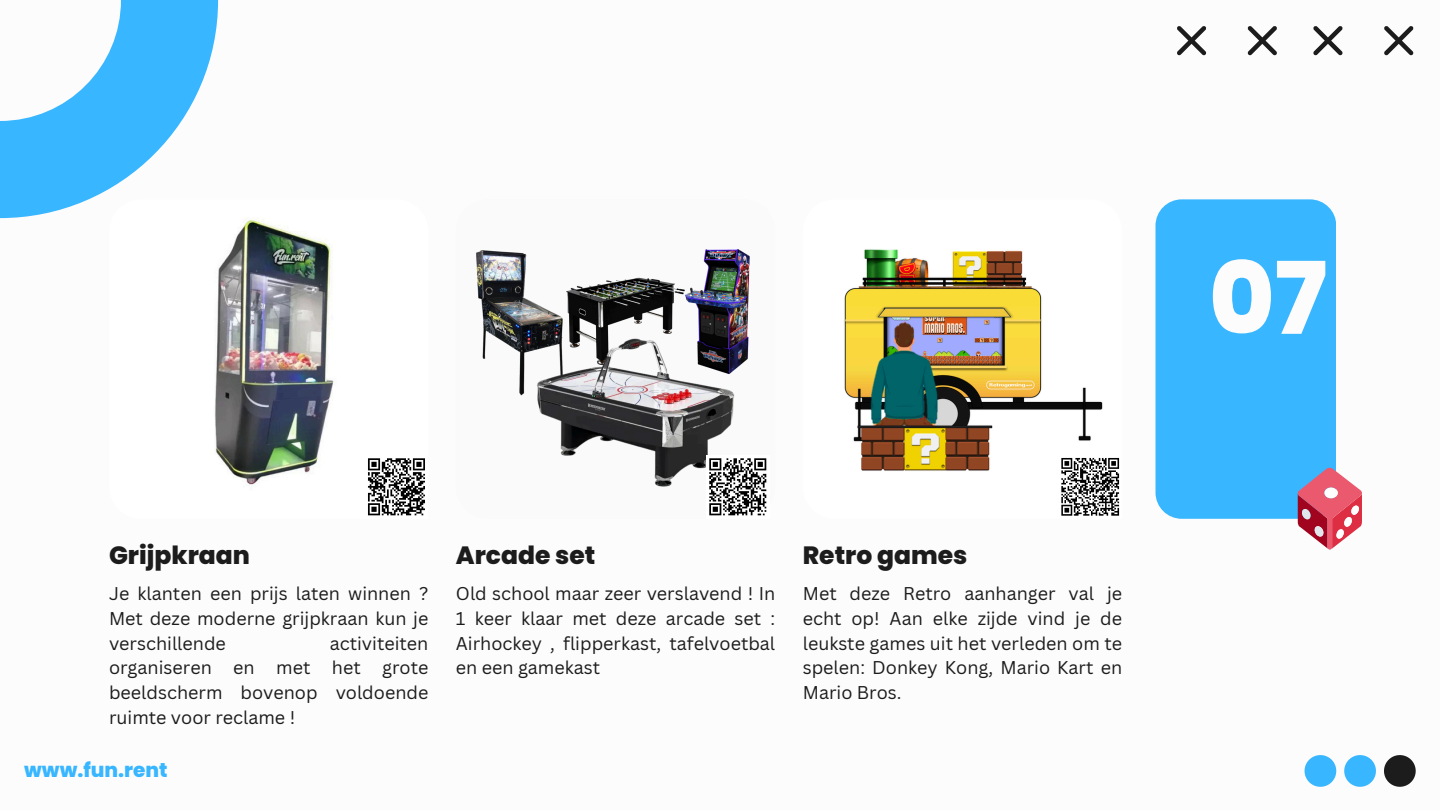
<style>
.page{position:relative;width:1440px;height:810px;background:#fff}
.page>*{position:absolute;margin:0;border:0;box-sizing:border-box;transform-origin:0 0}
.t1{font:800 100px "Poppins";color:#fcfcfc}
.t2{font:800 25px "Poppins";color:#1c1c1c}
.t3{font:800 20px "Poppins";color:#38b6ff}
.t4{font:18px/24.8px "Canva Sans";color:#1c1c1c;text-align:justify}
</style>
<div class="page">
<svg style="left:1384px;top:755px;width:32px;height:32px"></svg>
<svg style="left:1344px;top:755px;width:32px;height:32px"></svg>
<svg style="left:1305px;top:755px;width:31px;height:32px"></svg>
<img style="left:109px;top:199px;width:319px;height:320px;border-radius:32px">
<div style="left:1156px;top:199px;width:180px;height:320px;background:#38b6ff;border-radius:26px"></div>
<img style="left:456px;top:199px;width:319px;height:320px;border-radius:32px">
<img style="left:803px;top:199px;width:319px;height:320px;border-radius:32px">
<svg style="left:0;top:0;width:218px;height:218px;fill:#38b6ff"></svg>
<svg style="left:1177px;top:26px;width:29px;height:29px"></svg>
<svg style="left:1248px;top:26px;width:29px;height:29px"></svg>
<svg style="left:1313px;top:26px;width:30px;height:29px"></svg>
<svg style="left:1384px;top:26px;width:30px;height:29px"></svg>
<div style="left:1058px;top:455px;width:64px;height:64px;background:#fff"></div>
<svg style="left:1061px;top:458px;width:59px;height:58px"></svg>
<div style="left:365px;top:455px;width:63px;height:64px;background:#fff"></div>
<svg style="left:368px;top:458px;width:57px;height:58px"></svg>
<div style="left:706px;top:455px;width:64px;height:64px;background:#fff"></div>
<svg style="left:709px;top:458px;width:58px;height:58px"></svg>
<svg style="left:1298px;top:496px;width:38px;height:23px"></svg>
<p class="t2" style="left:109px;top:538px;width:142px">Grijpkraan</p>
<p class="t4" style="left:109px;top:581px;width:321px">Je klanten een prijs laten winnen ?<br>Met deze moderne grijpkraan kun je verschillende</p>
<p class="t4" style="left:109px;top:630px;width:321px;text-indent:221px">activiteiten organiseren en met het grote beeldscherm bovenop voldoende ruimte voor reclame !</p>
<p class="t3" style="left:24px;top:756px;width:145px">www.fun.rent</p>
<h1 class="t2" style="left:456px;top:538px;width:141px">Arcade set</h1>
<p class="t4" style="left:456px;top:581px;width:321px">Old school maar zeer verslavend ! In 1 keer klaar met deze arcade set :<br>Airhockey , flipperkast, tafelvoetbal en een gamekast</p>
<p class="t2" style="left:803px;top:538px;width:166px">Retro games</p>
<h1 class="t4" style="left:803px;top:581px;width:321px">Met deze Retro aanhanger val je echt op! Aan elke zijde vind je de leukste games uit het verleden om te spelen: Donkey Kong, Mario Kart en Mario Bros.</h1>
<h1 class="t1" style="left:1209px;top:229px;width:119px">07</h1>
</div>
